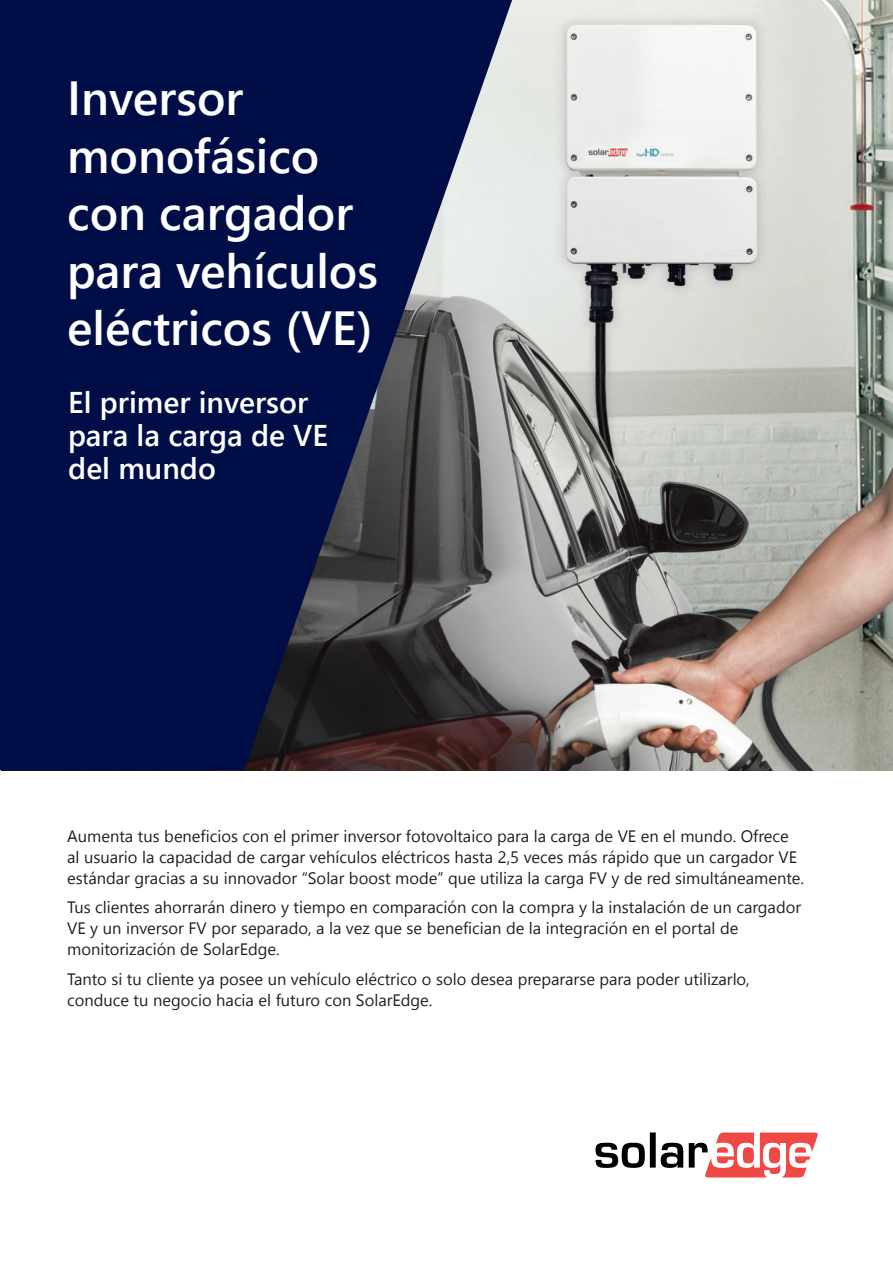
<style>
.page{position:relative;width:893px;height:1263px;background:#fff}
.page>*{position:absolute;margin:0;border:0;box-sizing:border-box;transform-origin:0 0}
.Main_title{font:600 47.85px/57.4px "Segoe UI";color:#fff}
.Main_subtitle_n{font:600 30px/33px "Segoe UI";color:#fff}
.Body_Header{font:16.5px/21px "Segoe UI";color:#231f20}
</style>
<div class="page">
<img style="left:512px;top:0;width:381px;height:770px">
<svg style="left:0;top:0;width:512px;height:770px;background:#1b244e"></svg>
<svg style="left:595px;top:1132px;width:223px;height:45px"></svg>
<p class="Main_title" style="left:67px;top:69px;width:312px">Inversor monofásico con cargador para vehículos eléctricos (VE)</p>
<p class="Main_subtitle_n" style="left:68px;top:385px;width:261px">El primer inversor para la carga de VE del mundo</p>
<p class="Body_Header" style="left:67px;top:825px;width:738px">Aumenta tus beneficios con el primer inversor fotovoltaico para la carga de VE en el mundo. Ofrece al usuario la capacidad de cargar vehículos eléctricos hasta 2,5 veces más rápido que un cargador VE estándar gracias a su innovador “Solar boost mode” que utiliza la carga FV y de red simultáneamente.</p>
<p class="Body_Header" style="left:67px;top:896px;width:735px">Tus clientes ahorrarán dinero y tiempo en comparación con la compra y la instalación de un cargador<br>VE y un inversor FV por separado, a la vez que se benefician de la integración en el portal de monitorización de SolarEdge.</p>
<p class="Body_Header" style="left:67px;top:968px;width:684px">Tanto si tu cliente ya posee un vehículo eléctrico o solo desea prepararse para poder utilizarlo, conduce tu negocio hacia el futuro con SolarEdge.</p>
</div>
